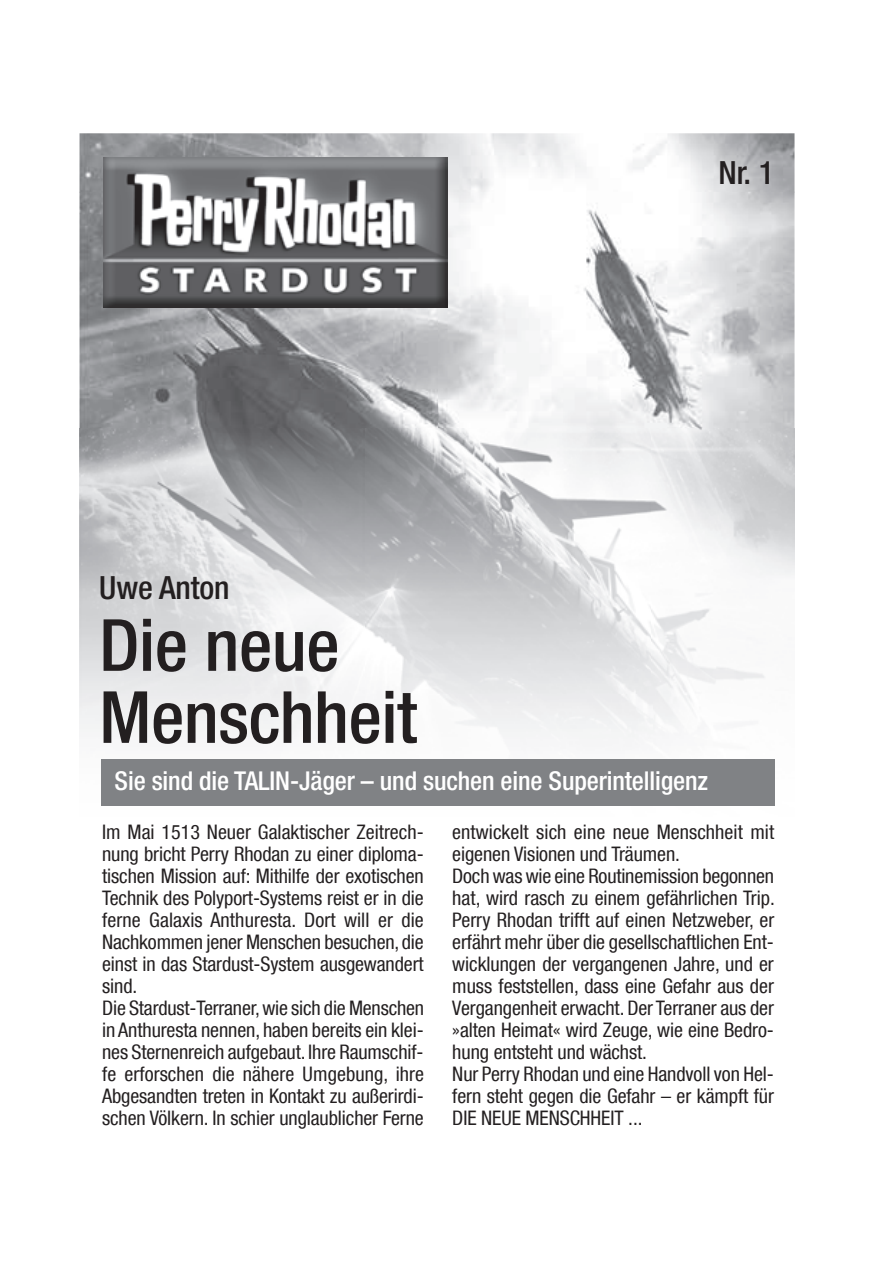
<style>
.page{position:relative;width:874px;height:1265px;background:#fff}
.page>*{position:absolute;margin:0;border:0;box-sizing:border-box;transform-origin:0 0}
.t1{font:500 condensed 72px/72px "Helvetica Neue LT Com";letter-spacing:-.005em;color:#231f20}
.t2{font:500 condensed 32px "Helvetica Neue LT Com";letter-spacing:-.005em;color:#231f20}
.t3{font:500 condensed 26px "Helvetica Neue LT Com";letter-spacing:-.005em;color:#fff}
.t4{font:condensed 20px/22px "Helvetica Neue LT Com";letter-spacing:-.005em;color:#231f20}
</style>
<div class="page">
<img style="left:79px;top:133px;width:715px;height:59px">
<img style="left:79px;top:192px;width:71px;height:236px">
<img style="left:437px;top:192px;width:357px;height:236px">
<img style="left:150px;top:307px;width:287px;height:121px">
<img style="left:79px;top:428px;width:715px;height:378px">
<img style="left:103px;top:157px;width:344px;height:150px">
<div style="left:101px;top:758px;width:672px;height:47px;background:#808285"></div>
<h2 class="t2" style="left:718px;top:154px;width:57px">Nr. 1</h2>
<h2 class="t2" style="left:99px;top:568px;width:132px">Uwe Anton</h2>
<h1 class="t1" style="left:99px;top:608px;width:319px">Die neue<br>Menschheit</h1>
<h3 class="t3" style="left:115px;top:764px;width:594px">Sie sind die TALIN-Jäger – und suchen eine Superintelligenz</h3>
<p class="t4" style="left:102px;top:820px;width:323px">Im Mai 1513 Neuer Galaktischer Zeitrech&shy;nung bricht Perry Rhodan zu einer diploma&shy;tischen Mission auf: Mithilfe der exotischen Technik des Polyport-Systems reist er in die ferne Galaxis Anthuresta. Dort will er die Nachkommen jener Menschen besuchen, die einst in das Stardust-System ausgewandert sind.<br>Die Stardust-Terraner, wie sich die Menschen in Anthuresta nennen, haben bereits ein klei&shy;nes Sternenreich aufgebaut. Ihre Raumschif&shy;fe erforschen die nähere Umgebung, ihre Abgesandten treten in Kontakt zu außerirdi&shy;schen Völkern. In schier unglaublicher Ferne</p>
<p class="t4" style="left:452px;top:820px;width:324px">entwickelt sich eine neue Menschheit mit eigenen Visionen und Träumen.<br>Doch was wie eine Routinemission begonnen hat, wird rasch zu einem gefährlichen Trip.<br>Perry Rhodan trifft auf einen Netzweber, er erfährt mehr über die gesellschaftlichen Ent&shy;wicklungen der vergangenen Jahre, und er muss feststellen, dass eine Gefahr aus der Vergangenheit erwacht. Der Terraner aus der »alten Heimat« wird Zeuge, wie eine Bedro&shy;hung entsteht und wächst.<br>Nur Perry Rhodan und eine Handvoll von Hel&shy;fern steht gegen die Gefahr – er kämpft für DIE NEUE MENSCHHEIT ...</p>
</div>
